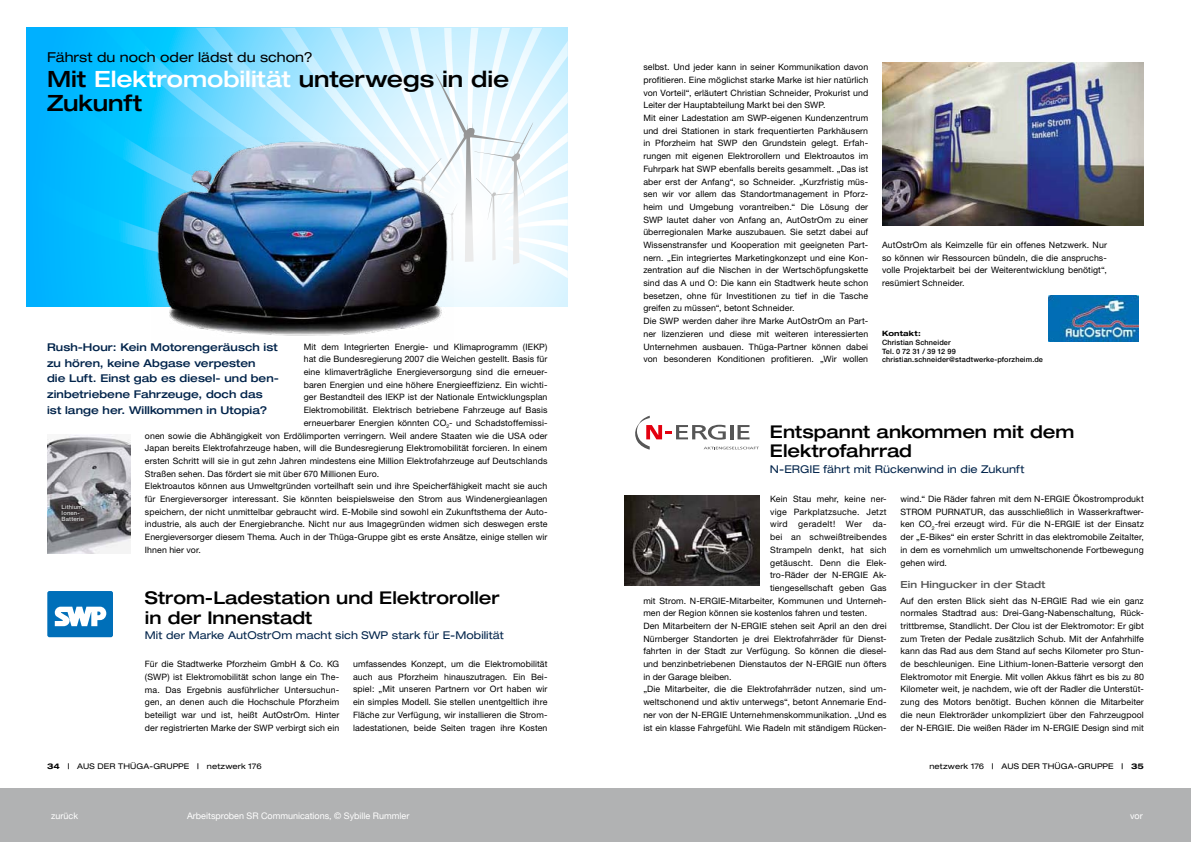
<style>
.page{position:relative;width:1191px;height:842px;background:#fff}
.page>*{position:absolute;margin:0;border:0;box-sizing:border-box;transform-origin:0 0}
.t1{font:500 expanded 22.5px/24.4px "Helvetica Neue";color:#000}
.t2{font:500 expanded 17.6px/19.5px "Helvetica Neue";color:#000}
.t3{font:expanded 13.7px "Helvetica Neue";color:#000}
.t4{font:500 expanded 10.7px/15.6px "Helvetica Neue";letter-spacing:.005em;color:#00234a}
.t5{font:expanded 10.7px "Helvetica Neue";letter-spacing:.01em;color:#00234a}
.t6{font:500 expanded 9.8px "Helvetica Neue";letter-spacing:.01em;color:#565656}
.t7{font:9px "Helvetica Neue";color:#fff}
.t8{font:8.8px/12.7px "Helvetica Neue";letter-spacing:.01em;color:#000;text-align:justify}
.t9{font:8.8px "Helvetica Neue";letter-spacing:.03em;color:#000}
.t10{font:expanded 7.8px "Helvetica Neue";letter-spacing:.015em;color:#000}
.t11{font:500 7.3px/8.8px "Helvetica Neue";letter-spacing:.02em;color:#000}
.t12{font:700 expanded 7.3px "Helvetica Neue";letter-spacing:.02em;color:#000}
.t13{font:500 5.9px/5.9px "Helvetica Neue";letter-spacing:.025em;color:#d5d6d6}
.s1{color:#fff}
.s2{font-weight:700}
.s3{font-weight:500}
</style>
<div class="page">
<div style="left:0;top:788px;width:1191px;height:54px;background:#b1b2b3"></div>
<svg style="left:27px;top:28px;width:541px;height:278px;background:#54d0fe"></svg>
<div style="left:27px;top:53px;width:76px;height:119px;background:#00b6ff"></div>
<svg style="left:103px;top:28px;width:177px;height:144px;background:#43d0fe"></svg>
<svg style="left:27px;top:172px;width:125px;height:104px;background:#03befe"></svg>
<svg style="left:280px;top:28px;width:288px;height:250px"></svg>
<img style="left:152px;top:138px;width:301px;height:198px">
<div style="left:47px;top:591px;width:66px;height:46px;background:#006fb9;border-radius:2px"></div>
<svg style="left:55px;top:607px;width:51px;height:19px"></svg>
<img style="left:47px;top:434px;width:83px;height:119px">
<img style="left:882px;top:63px;width:261px;height:163px">
<img style="left:1048px;top:295px;width:91px;height:46px">
<img style="left:624px;top:495px;width:135px;height:90px">
<svg style="left:635px;top:416px;width:124px;height:34px"></svg>
<h3 class="t3" style="left:47px;top:49px;width:267px">Fährst du noch oder lädst du schon?</h3>
<h1 class="t1" style="left:47px;top:66px;width:464px">Mit <span class="s1">Elektromobilität</span> unterwegs in die<br>Zukunft</h1>
<p class="t4" style="left:47px;top:339px;width:233px">Rush-Hour: Kein Motorengeräusch ist zu hören, keine Abgase verpesten<br>die Luft. Einst gab es diesel- und ben&shy;zinbetriebene Fahrzeuge, doch das ist lange her. Willkommen in Utopia?</p>
<p class="t8" style="left:304px;top:340px;width:245px">Mit dem Integrierten Energie- und Klimaprogramm (IEKP)</p>
<p class="t8" style="left:304px;top:353px;width:245px">hat die Bundesregierung 2007 die Weichen gestellt. Basis für</p>
<p class="t8" style="left:304px;top:365px;width:245px">eine klimaverträgliche Energieversorgung sind die erneuer-</p>
<p class="t8" style="left:304px;top:378px;width:245px">baren Energien und eine höhere Energieeffizienz. Ein wichti-</p>
<p class="t8" style="left:304px;top:391px;width:245px">ger Bestandteil des IEKP ist der Nationale Entwicklungsplan</p>
<p class="t8" style="left:304px;top:403px;width:245px">Elektromobilität. Elektrisch betriebene Fahrzeuge auf Basis</p>
<p class="t8" style="left:304px;top:416px;width:245px">erneuerbarer Energien könnten CO<sub>2</sub>- und Schadstoffemissi-</p>
<p class="t8" style="left:145px;top:429px;width:404px">onen sowie die Abhängigkeit von Erdölimporten verringern. Weil andere Staaten wie die USA oder</p>
<p class="t8" style="left:145px;top:442px;width:404px">Japan bereits Elektrofahrzeuge haben, will die Bundesregierung Elektromobilität forcieren. In einem</p>
<p class="t8" style="left:145px;top:454px;width:404px">ersten Schritt will sie in gut zehn Jahren mindestens eine Million Elektrofahrzeuge auf Deutschlands</p>
<p class="t8" style="left:145px;top:467px;width:236px">Straßen sehen. Das fördert sie mit über 670 Millionen Euro.</p>
<p class="t8" style="left:145px;top:480px;width:404px">Elektroautos können aus Umweltgründen vorteilhaft sein und ihre Speicherfähigkeit macht sie auch</p>
<p class="t8" style="left:145px;top:492px;width:404px">für Energieversorger interessant. Sie könnten beispielsweise den Strom aus Windenergieanlagen</p>
<p class="t8" style="left:145px;top:505px;width:404px">speichern, der nicht unmittelbar gebraucht wird. E-Mobile sind sowohl ein Zukunftsthema der Auto-</p>
<p class="t8" style="left:145px;top:518px;width:404px">industrie, als auch der Energiebranche. Nicht nur aus Imagegründen widmen sich deswegen erste</p>
<p class="t8" style="left:145px;top:530px;width:404px">Energieversorger diesem Thema. Auch in der Thüga-Gruppe gibt es erste Ansätze, einige stellen wir</p>
<p class="t8" style="left:145px;top:543px;width:57px">Ihnen hier vor.</p>
<h2 class="t2" style="left:145px;top:588px;width:356px">Strom-Ladestation und Elektroroller in der Innenstadt</h2>
<p class="t5" style="left:145px;top:629px;width:360px">Mit der Marke AutOstrOm macht sich sWp stark für e-Mobilität</p>
<p class="t8" style="left:145px;top:657px;width:196px">Für die Stadtwerke Pforzheim GmbH &amp; Co. KG (SWP) ist Elektromobilität schon lange ein The&shy;ma. Das Ergebnis ausführlicher Untersuchun&shy;gen, an denen auch die Hochschule Pforzheim beteiligt war und ist, heißt AutOstrOm. Hinter der registrierten Marke der SWP verbirgt sich ein</p>
<p class="t8" style="left:353px;top:657px;width:196px">umfassendes Konzept, um die Elektromobilität auch aus Pforzheim hinauszutragen. Ein Bei&shy;spiel: „Mit unseren Partnern vor Ort haben wir ein simples Modell. Sie stellen unentgeltlich ihre Fläche zur Verfügung, wir installieren die Strom&shy;ladestationen, beide Seiten tragen ihre Kosten</p>
<p class="t13" style="left:62px;top:504px;width:25px">Lithium-<br>Ionen-<br>Batterie</p>
<p class="t10" style="left:47px;top:761px;width:216px"><span class="s2">34</span> <span class="s3">|</span> Aus der ThügA-gruppe <span class="s3">|</span> netzwerk 176</p>
<p class="t8" style="left:643px;top:61px;width:226px;text-align:left">selbst. Und jeder kann in seiner Kommunikation davon profitieren. Eine möglichst starke Marke ist hier natürlich von Vorteil“, erläutert Christian Schneider, Prokurist und Leiter der Hauptabteilung Markt bei den SWP.<br>Mit einer Ladestation am SWP-eigenen Kundenzentrum und drei Stationen in stark frequentierten Parkhäusern in Pforzheim hat SWP den Grundstein gelegt. Erfah&shy;rungen mit eigenen Elektrorollern und Elektroautos im Fuhrpark hat SWP ebenfalls bereits gesammelt. „Das ist aber erst der Anfang“, so Schneider. „Kurzfristig müs&shy;sen wir vor allem das Standortmanagement in Pforz&shy;heim und Umgebung vorantreiben.“ Die Lösung der SWP lautet daher von Anfang an, AutOstrOm zu einer überregionalen Marke auszubauen. Sie setzt dabei auf Wissenstransfer und Kooperation mit geeigneten Part&shy;nern. „Ein integriertes Marketingkonzept und eine Kon&shy;zentration auf die Nischen in der Wertschöpfungskette sind das A und O: Die kann ein Stadtwerk heute schon besetzen, ohne für Investitionen zu tief in die Tasche greifen zu müssen“, betont Schneider.<br>Die SWP werden daher ihre Marke AutOstrOm an Part&shy;ner lizenzieren und diese mit weiteren interessierten Unternehmen ausbauen. Thüga-Partner können dabei von besonderen Konditionen profitieren. „Wir wollen</p>
<p class="t8" style="left:882px;top:238px;width:226px">AutOstrOm als Keimzelle für ein offenes Netzwerk. Nur so können wir Ressourcen bündeln, die die anspruchs&shy;volle Projektarbeit bei der Weiterentwicklung benötigt“, resümiert Schneider.</p>
<p class="t12" style="left:882px;top:329px;width:40px">Kontakt:</p>
<p class="t11" style="left:882px;top:338px;width:162px">Christian Schneider<br>Tel. 0 72 31 / 39 12 99 christian.schneider@stadtwerke-pforzheim.de</p>
<h2 class="t2" style="left:770px;top:421px;width:306px">Entspannt ankommen mit dem<br>Elektrofahrrad</h2>
<p class="t5" style="left:770px;top:462px;width:256px">N-ergIe fährt mit rückenwind in die Zukunft</p>
<p class="t8" style="left:770px;top:492px;width:118px">Kein Stau mehr, keine ner-</p>
<p class="t8" style="left:770px;top:505px;width:118px">vige Parkplatzsuche. Jetzt</p>
<p class="t9" style="left:770px;top:519px;width:118px">wird geradelt! Wer da-</p>
<p class="t9" style="left:770px;top:532px;width:118px">bei an schweißtreibendes</p>
<p class="t8" style="left:770px;top:543px;width:118px">Strampeln denkt, hat sich</p>
<p class="t8" style="left:770px;top:556px;width:118px">getäuscht. Denn die Elek-</p>
<p class="t8" style="left:770px;top:569px;width:118px">tro-Räder der N-ERGIE Ak-</p>
<p class="t8" style="left:770px;top:581px;width:118px">tiengesellschaft geben Gas</p>
<p class="t8" style="left:643px;top:594px;width:245px">mit Strom. N-ERGIE-Mitarbeiter, Kommunen und Unterneh-</p>
<p class="t8" style="left:643px;top:607px;width:225px">men der Region können sie kostenlos fahren und testen.</p>
<p class="t8" style="left:643px;top:619px;width:245px">Den Mitarbeitern der N-ERGIE stehen seit April an den drei</p>
<p class="t8" style="left:643px;top:632px;width:245px">Nürnberger Standorten je drei Elektrofahrräder für Dienst-</p>
<p class="t8" style="left:643px;top:645px;width:245px">fahrten in der Stadt zur Verfügung. So können die diesel-</p>
<p class="t8" style="left:643px;top:657px;width:245px">und benzinbetriebenen Dienstautos der N-ERGIE nun öfters</p>
<p class="t8" style="left:643px;top:670px;width:90px">in der Garage bleiben.</p>
<p class="t8" style="left:643px;top:683px;width:245px">„Die Mitarbeiter, die die Elektrofahrräder nutzen, sind um-</p>
<p class="t8" style="left:643px;top:695px;width:245px">weltschonend und aktiv unterwegs“, betont Annemarie End-</p>
<p class="t8" style="left:643px;top:708px;width:245px">ner von der N-ERGIE Unternehmenskommunikation. „Und es</p>
<p class="t8" style="left:643px;top:721px;width:245px">ist ein klasse Fahrgefühl. Wie Radeln mit ständigem Rücken-</p>
<p class="t8" style="left:900px;top:492px;width:245px">wind.“ Die Räder fahren mit dem N-ERGIE Ökostromprodukt STROM PURNATUR, das ausschließlich in Wasserkraftwer&shy;ken CO<sub>2</sub>-frei erzeugt wird. Für die N-ERGIE ist der Einsatz der „E-Bikes“ ein erster Schritt in das elektromobile Zeitalter, in dem es vornehmlich um umweltschonende Fortbewegung gehen wird.</p>
<p class="t6" style="left:900px;top:578px;width:146px">Ein Hingucker in der Stadt</p>
<p class="t8" style="left:900px;top:594px;width:245px">Auf den ersten Blick sieht das N-ERGIE Rad wie ein ganz normales Stadtrad aus: Drei-Gang-Nabenschaltung, Rück&shy;trittbremse, Standlicht. Der Clou ist der Elektromotor: Er gibt zum Treten der Pedale zusätzlich Schub. Mit der Anfahrhilfe kann das Rad aus dem Stand auf sechs Kilometer pro Stun&shy;de beschleunigen. Eine Lithium-Ionen-Batterie versorgt den Elektromotor mit Energie. Mit vollen Akkus fährt es bis zu 80<br>Kilometer weit, je nachdem, wie oft der Radler die Unterstüt&shy;zung des Motors benötigt. Buchen können die Mitarbeiter die neun Elektroräder unkompliziert über den Fahrzeugpool der N-ERGIE. Die weißen Räder im N-ERGIE Design sind mit</p>
<p class="t10" style="left:929px;top:761px;width:216px">netzwerk 176 <span class="s3">|</span> Aus der ThügA-gruppe <span class="s3">|</span> <span class="s2">35</span></p>
<p class="t7" style="left:51px;top:810px;width:28px">zurück</p>
<p class="t7" style="left:187px;top:810px;width:224px">Arbeitsproben SR Communications, © Sybille Rummler</p>
<p class="t7" style="left:1130px;top:810px;width:14px">vor</p>
</div>
